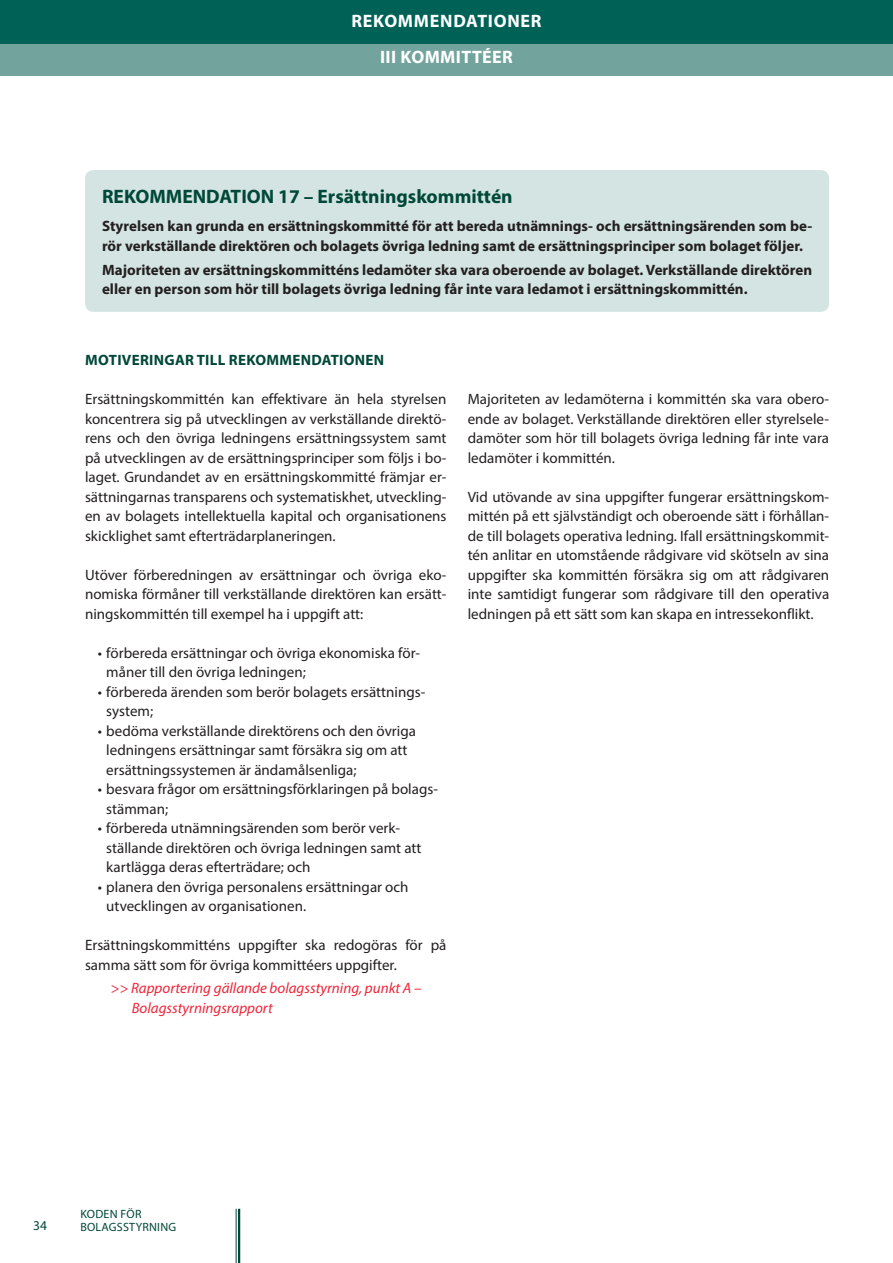
<style>
.page{position:relative;width:893px;height:1263px;background:#fff}
.page>*{position:absolute;margin:0;border:0;box-sizing:border-box;transform-origin:0 0}
.SUOSITUSOTSIKKO{font:700 19.5px "Myriad Pro";color:#004839}
.t1{font:700 18px "Myriad Pro";letter-spacing:.03em;color:#fff}
.Leipäteksti{font:15px/19.5px "Myriad Pro";color:#231f20}
.Suositustaulukon_tek{font:700 15px/19.5px "Myriad Pro";color:#231f20}
.leipätekstin_nostosu{font:italic 15px/19.5px "Myriad Pro";color:#ee2539}
.SUOSITUSPERUSTELUT{font:700 15px "Myriad Pro";letter-spacing:.02em;color:#004839}
.t2{font:13.5px "Myriad Pro";color:#004839}
.t3{font:12px "Myriad Pro";letter-spacing:.02em;color:#004839}
</style>
<div class="page">
<div style="left:0;top:34px;width:893px;height:42px;background:#72a39c"></div>
<div style="left:0;top:0;width:893px;height:43px;background:#006256"></div>
<hr style="left:238px;top:1209px;width:2px;height:54px;background:#004839">
<hr style="left:236px;top:1209px;width:1px;height:54px;background:#004839">
<div style="left:85px;top:170px;width:744px;height:142px;background:#d3e4e2;border-radius:9px"></div>
<p class="t1" style="left:351px;top:9px;width:192px">REKOMMENDATIONER</p>
<p class="t1" style="left:380px;top:46px;width:134px">III KOMMITTÉER</p>
<p class="SUOSITUSOTSIKKO" style="left:102px;top:184px;width:412px">REKOMMENDATION 17 – Ersättningskommittén</p>
<p class="Suositustaulukon_tek" style="left:102px;top:216px;width:712px">Styrelsen kan grunda en ersättningskommitté för att bereda utnämnings- och ersättningsärenden som be&shy;rör verkställande direktören och bolagets övriga ledning samt de ersättningsprinciper som bolaget följer.</p>
<p class="Suositustaulukon_tek" style="left:102px;top:259px;width:712px">Majoriteten av ersättningskommitténs ledamöter ska vara oberoende av bolaget. Verkställande direktören eller en person som hör till bolagets övriga ledning får inte vara ledamot i ersättningskommittén.</p>
<p class="SUOSITUSPERUSTELUT" style="left:85px;top:350px;width:301px">MOTIVERINGAR TILL REKOMMENDATIONEN</p>
<p class="Leipäteksti" style="left:85px;top:389px;width:363px;text-align:justify">Ersättningskommittén kan effektivare än hela styrelsen koncentrera sig på utvecklingen av verkställande direktö&shy;rens och den övriga ledningens ersättningssystem samt på utvecklingen av de ersättningsprinciper som följs i bo&shy;laget. Grundandet av en ersättningskommitté främjar er&shy;sättningarnas transparens och systematiskhet, utveckling&shy;en av bolagets intellektuella kapital och organisationens skicklighet samt efterträdarplaneringen.</p>
<p class="Leipäteksti" style="left:85px;top:565px;width:363px;text-align:justify">Utöver förberedningen av ersättningar och övriga eko&shy;nomiska förmåner till verkställande direktören kan ersätt&shy;ningskommittén till exempel ha i uppgift att:</p>
<p class="Leipäteksti" style="left:106px;top:643px;width:315px;text-indent:-9px">• förbereda ersättningar och övriga ekonomiska för&shy;måner till den övriga ledningen;</p>
<p class="Leipäteksti" style="left:106px;top:682px;width:320px;text-indent:-9px">• förbereda ärenden som berör bolagets ersättnings&shy;system;</p>
<p class="Leipäteksti" style="left:106px;top:721px;width:311px;text-indent:-9px">• bedöma verkställande direktörens och den övriga ledningens ersättningar samt försäkra sig om att ersättningssystemen är ändamålsenliga;</p>
<p class="Leipäteksti" style="left:106px;top:779px;width:333px;text-indent:-9px">• besvara frågor om ersättningsförklaringen på bolags&shy;stämman;</p>
<p class="Leipäteksti" style="left:106px;top:818px;width:317px;text-indent:-9px">• förbereda utnämningsärenden som berör verk&shy;ställande direktören och övriga ledningen samt att kartlägga deras efterträdare; och</p>
<p class="Leipäteksti" style="left:106px;top:877px;width:304px;text-indent:-9px">• planera den övriga personalens ersättningar och utvecklingen av organisationen.</p>
<p class="Leipäteksti" style="left:85px;top:935px;width:363px">Ersättningskommitténs uppgifter ska redogöras för på samma sätt som för övriga kommittéers uppgifter.</p>
<p class="leipätekstin_nostosu" style="left:132px;top:978px;width:291px;text-indent:-21px">&gt;&gt; Rapportering gällande bolagsstyrning, punkt A –<br>Bolagsstyrningsrapport</p>
<p class="Leipäteksti" style="left:468px;top:389px;width:363px;text-align:justify">Majoriteten av ledamöterna i kommittén ska vara obero&shy;ende av bolaget. Verkställande direktören eller styrelsele&shy;damöter som hör till bolagets övriga ledning får inte vara ledamöter i kommittén.</p>
<p class="Leipäteksti" style="left:468px;top:487px;width:363px;text-align:justify">Vid utövande av sina uppgifter fungerar ersättningskom&shy;mittén på ett självständigt och oberoende sätt i förhållan&shy;de till bolagets operativa ledning. Ifall ersättningskommit&shy;tén anlitar en utomstående rådgivare vid skötseln av sina uppgifter ska kommittén försäkra sig om att rådgivaren inte samtidigt fungerar som rådgivare till den operativa ledningen på ett sätt som kan skapa en intressekonflikt.</p>
<p class="t3" style="left:80px;top:1206px;width:63px">KODEN FÖR</p>
<p class="t2" style="left:33px;top:1217px;width:15px">34</p>
<p class="t3" style="left:80px;top:1220px;width:97px">BOLAGSSTYRNING</p>
</div>
